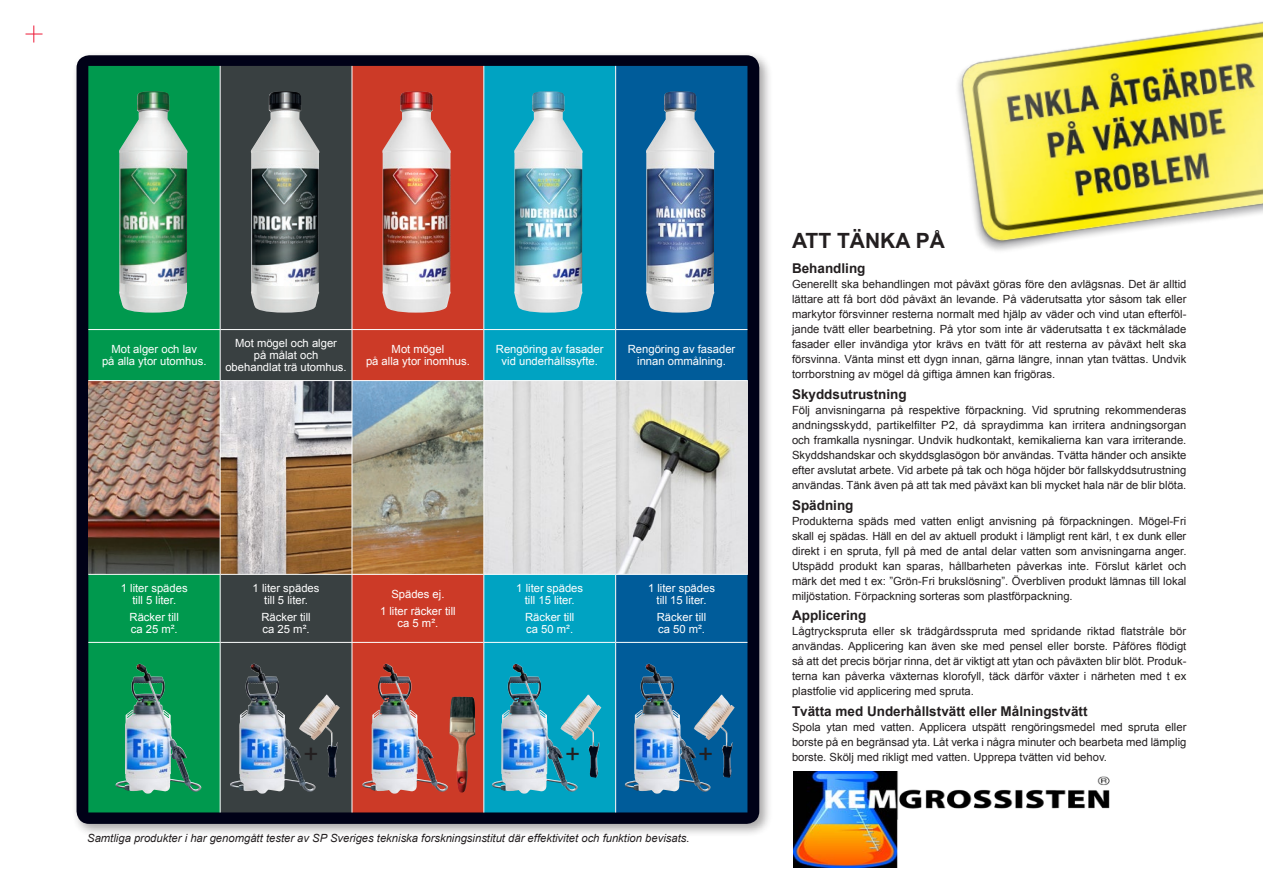
<style>
.page{position:relative;width:1263px;height:893px;background:#fff}
.page>*{position:absolute;margin:0;border:0;box-sizing:border-box;transform-origin:0 0}
.t1{font:25.8px "Arial";color:#231f20}
.t2{font:700 21px "Arial";color:#231f20}
.t3{font:700 13.5px "Arial";color:#231f20}
.t4{font:11.25px/15px "Arial";color:#231f20;text-align:justify}
.t5{font:11.25px/12px "Arial";color:#fff;text-align:center}
.t6{font:italic 11.25px "Arial";color:#231f20}
</style>
<div class="page">
<div style="left:72px;top:51px;width:701px;height:787px;background:#231f20;opacity:.4"></div>
<svg style="left:77px;top:55px;width:682px;height:769px;background:#03051b"></svg>
<img style="left:88px;top:381px;width:132px;height:193px">
<div style="left:88px;top:66px;width:132px;height:314px;background:#00994e"></div>
<svg style="left:221px;top:66px;width:131px;height:746px;background:#64625c"></svg>
<svg style="left:353px;top:66px;width:130px;height:746px;background:#bc5c48"></svg>
<svg style="left:484px;top:66px;width:132px;height:746px;background:#51b8cc"></svg>
<svg style="left:616px;top:66px;width:131px;height:746px;background:#4984aa"></svg>
<div style="left:88px;top:575px;width:132px;height:237px;background:#00994e"></div>
<hr style="left:220px;top:66px;width:1px;height:263px;background:#fff">
<hr style="left:352px;top:66px;width:1px;height:263px;background:#fff">
<hr style="left:483px;top:66px;width:1px;height:263px;background:#fff">
<hr style="left:615px;top:66px;width:1px;height:263px;background:#fff">
<hr style="left:220px;top:330px;width:1px;height:50px;background:#fff">
<hr style="left:352px;top:330px;width:1px;height:50px;background:#fff">
<hr style="left:483px;top:330px;width:1px;height:50px;background:#fff">
<hr style="left:615px;top:330px;width:1px;height:50px;background:#fff">
<hr style="left:88px;top:329px;width:132px;height:1px;background:#fff">
<hr style="left:220px;top:329px;width:132px;height:1px;background:#fff">
<hr style="left:352px;top:329px;width:132px;height:1px;background:#fff">
<hr style="left:484px;top:329px;width:132px;height:1px;background:#fff">
<hr style="left:616px;top:329px;width:131px;height:1px;background:#fff">
<hr style="left:88px;top:574px;width:132px;height:1px;background:#fff">
<hr style="left:220px;top:575px;width:1px;height:67px;background:#fff">
<hr style="left:352px;top:575px;width:1px;height:67px;background:#fff">
<hr style="left:483px;top:575px;width:1px;height:67px;background:#fff">
<hr style="left:615px;top:575px;width:1px;height:67px;background:#fff">
<hr style="left:88px;top:642px;width:132px;height:1px;background:#fff">
<hr style="left:220px;top:642px;width:132px;height:1px;background:#fff">
<hr style="left:220px;top:643px;width:1px;height:169px;background:#fff">
<hr style="left:352px;top:642px;width:132px;height:1px;background:#fff">
<hr style="left:352px;top:643px;width:1px;height:169px;background:#fff">
<hr style="left:484px;top:642px;width:132px;height:1px;background:#fff">
<hr style="left:483px;top:643px;width:1px;height:169px;background:#fff">
<hr style="left:616px;top:642px;width:131px;height:1px;background:#fff">
<hr style="left:615px;top:643px;width:1px;height:169px;background:#fff">
<hr style="left:88px;top:380px;width:132px;height:1px;background:#fff">
<hr style="left:220px;top:380px;width:132px;height:1px;background:#fff">
<hr style="left:220px;top:381px;width:1px;height:193px;background:#fff">
<hr style="left:352px;top:380px;width:132px;height:1px;background:#fff">
<hr style="left:352px;top:381px;width:1px;height:193px;background:#fff">
<hr style="left:484px;top:380px;width:132px;height:1px;background:#fff">
<hr style="left:483px;top:381px;width:1px;height:193px;background:#fff">
<hr style="left:616px;top:380px;width:131px;height:1px;background:#fff">
<hr style="left:220px;top:574px;width:132px;height:1px;background:#fff">
<hr style="left:352px;top:574px;width:132px;height:1px;background:#fff">
<hr style="left:484px;top:574px;width:132px;height:1px;background:#fff">
<hr style="left:616px;top:574px;width:131px;height:1px;background:#fff">
<img style="left:119px;top:91px;width:69px;height:222px">
<img style="left:251px;top:91px;width:68px;height:222px">
<img style="left:382px;top:91px;width:69px;height:222px">
<img style="left:958px;top:21px;width:305px;height:230px">
<img style="left:306px;top:695px;width:21px;height:23px">
<img style="left:568px;top:695px;width:20px;height:23px">
<img style="left:701px;top:695px;width:20px;height:23px">
<img style="left:449px;top:696px;width:26px;height:96px">
<img style="left:116px;top:664px;width:72px;height:130px">
<img style="left:230px;top:664px;width:71px;height:130px">
<img style="left:492px;top:664px;width:72px;height:130px">
<img style="left:625px;top:664px;width:72px;height:130px">
<img style="left:362px;top:664px;width:72px;height:130px">
<img style="left:514px;top:91px;width:69px;height:222px">
<img style="left:646px;top:91px;width:68px;height:222px">
<svg style="left:26px;top:26px;width:17px;height:17px"></svg>
<img style="left:793px;top:772px;width:317px;height:96px">
<p class="t5" style="left:102px;top:343px;width:106px">Mot alger och lav<br>på alla ytor utomhus.</p>
<p class="t5" style="left:225px;top:337px;width:123px">Mot mögel och alger<br>på målat och obehandlat trä utomhus.</p>
<p class="t5" style="left:366px;top:343px;width:105px">Mot mögel<br>på alla ytor inomhus.</p>
<p class="t5" style="left:496px;top:343px;width:109px">Rengöring av fasader vid underhållssyfte.</p>
<p class="t5" style="left:628px;top:343px;width:109px">Rengöring av fasader innan ommålning.</p>
<p class="t5" style="left:121px;top:582px;width:68px">1 liter spädes till 5 liter.</p>
<p class="t5" style="left:130px;top:611px;width:51px;text-align:left">Räcker till ca 25 m².</p>
<p class="t5" style="left:253px;top:582px;width:68px">1 liter spädes till 5 liter.</p>
<p class="t5" style="left:261px;top:611px;width:51px;text-align:left">Räcker till ca 25 m².</p>
<p class="t5" style="left:391px;top:588px;width:55px">Spädes ej.</p>
<p class="t5" style="left:380px;top:605px;width:77px">1 liter räcker till ca 5 m².</p>
<p class="t5" style="left:516px;top:582px;width:68px">1 liter spädes till 15 liter.</p>
<p class="t5" style="left:525px;top:611px;width:51px;text-align:left">Räcker till ca 50 m².</p>
<p class="t5" style="left:648px;top:582px;width:68px">1 liter spädes till 15 liter.</p>
<p class="t5" style="left:657px;top:611px;width:51px;text-align:left">Räcker till ca 50 m².</p>
<p class="t1" style="left:303px;top:737px;width:17px">+</p>
<p class="t1" style="left:565px;top:737px;width:17px">+</p>
<p class="t1" style="left:698px;top:737px;width:17px">+</p>
<p class="t6" style="left:87px;top:830px;width:604px">Samtliga produkter i har genomgått tester av SP Sveriges tekniska forskningsinstitut där effektivitet och funktion bevisats.</p>
<p class="t2" style="left:792px;top:227px;width:154px">ATT TÄNKA PÅ</p>
<p class="t3" style="left:792px;top:259px;width:75px">Behandling</p>
<p class="t4" style="left:792px;top:277px;width:396px">Generellt ska behandlingen mot påväxt göras före den avlägsnas. Det är alltid lättare att få bort död påväxt än levande. På väderutsatta ytor såsom tak eller markytor försvinner resterna normalt med hjälp av väder och vind utan efterföl&shy;jande tvätt eller bearbetning. På ytor som inte är väderutsatta t ex täckmålade fasader eller invändiga ytor krävs en tvätt för att resterna av påväxt helt ska försvinna. Vänta minst ett dygn innan, gärna längre, innan ytan tvättas. Undvik torrborstning av mögel då giftiga ämnen kan frigöras.</p>
<p class="t3" style="left:792px;top:385px;width:116px">Skyddsutrustning</p>
<p class="t4" style="left:792px;top:403px;width:396px">Följ anvisningarna på respektive förpackning. Vid sprutning rekommenderas andningsskydd, partikelfilter P2, då spraydimma kan irritera andningsorgan och framkalla nysningar. Undvik hudkontakt, kemikalierna kan vara irriterande.<br>Skyddshandskar och skyddsglasögon bör användas. Tvätta händer och ansikte efter avslutat arbete. Vid arbete på tak och höga höjder bör fallskyddsutrustning användas. Tänk även på att tak med påväxt kan bli mycket hala när de blir blöta.</p>
<p class="t3" style="left:792px;top:496px;width:63px">Spädning</p>
<p class="t4" style="left:792px;top:513px;width:396px">Produkterna späds med vatten enligt anvisning på förpackningen. Mögel-Fri skall ej spädas. Häll en del av aktuell produkt i lämpligt rent kärl, t ex dunk eller direkt i en spruta, fyll på med de antal delar vatten som anvisningarna anger.<br>Utspädd produkt kan sparas, hållbarheten påverkas inte. Förslut kärlet och märk det med t ex: ”Grön-Fri brukslösning”. Överbliven produkt lämnas till lokal miljöstation. Förpackning sorteras som plastförpackning.</p>
<p class="t3" style="left:792px;top:607px;width:76px">Applicering</p>
<p class="t4" style="left:792px;top:624px;width:396px">Lågtryckspruta eller sk trädgårdsspruta med spridande riktad flatstråle bör användas. Applicering kan även ske med pensel eller borste. Påföres flödigt så att det precis börjar rinna, det är viktigt att ytan och påväxten blir blöt. Produk&shy;terna kan påverka växternas klorofyll, täck därför växter i närheten med t ex plastfolie vid applicering med spruta.</p>
<p class="t3" style="left:792px;top:702px;width:297px">Tvätta med Underhållstvätt eller Målningstvätt</p>
<p class="t4" style="left:792px;top:720px;width:396px">Spola ytan med vatten. Applicera utspätt rengöringsmedel med spruta eller borste på en begränsad yta. Låt verka i några minuter och bearbeta med lämplig borste. Skölj med rikligt med vatten. Upprepa tvätten vid behov.</p>
</div>
